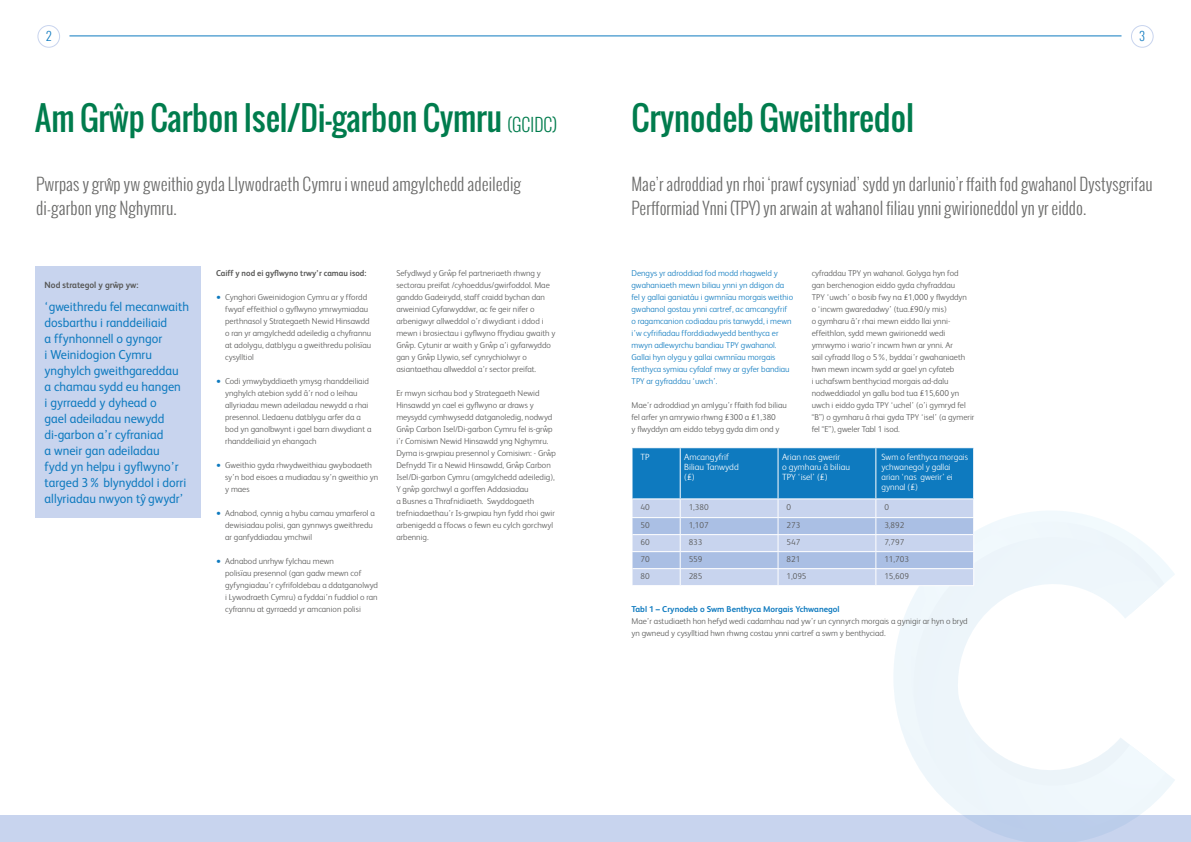
<style>
.page{position:relative;width:1191px;height:842px;background:#fff}
.page>*{position:absolute;margin:0;border:0;box-sizing:border-box;transform-origin:0 0}
.t1{font:33px "Oswald";color:#007c4d;scale:.96 1}
.t2{font:33px "Oswald";color:#007c4d}
.t3{font:300 17px/24px "Oswald";color:#6b6b6a}
.t4{font:13px/16px "FS Albert";color:#0e7abf;scale:.95 1}
.t5{font:300 12px "Oswald";color:#0e7abf}
.t6{font:300 9px/10px "FS Albert";color:#fff}
.t7{font:700 9px "FS Albert";color:#575756;scale:.96 1}
.t8{font:300 8.5px/12px "FS Albert";color:#575756}
.t9{font:300 8.5px/12px "FS Albert";color:#0e7abf}
.t10{font:700 8.5px "FS Albert";color:#0e7abf}
.t11{font:700 8.5px "FS Albert";color:#575756;scale:.96 1}
.s1{font-weight:300;font-size:18px}
.s2{font-family:"Franklin Gothic IT Cby BT";font-weight:400}
.s3{font-weight:700;font-size:10px;color:#0e7abf}
</style>
<div class="page">
<div style="left:37px;top:25px;width:23px;height:23px;border:1px solid #c8d4ee;border-radius:50%"></div>
<hr style="left:69px;top:35px;width:1052px;height:1px;background:#0e7abf">
<div style="left:1131px;top:25px;width:22px;height:23px;border:1px solid #c8d4ee;border-radius:50%"></div>
<div style="left:0;top:815px;width:1191px;height:27px;background:#c8d4ee"></div>
<svg style="left:998px;top:511px;width:177px;height:281px"></svg>
<svg style="left:974px;top:521px;width:190px;height:16px"></svg>
<svg style="left:894px;top:537px;width:271px;height:305px"></svg>
<div style="left:35px;top:266px;width:165px;height:252px;background:#c8d4ee"></div>
<svg style="left:632px;top:448px;width:342px;height:137px;background:#7eafdb"></svg>
<hr style="left:876px;top:585px;width:98px;height:1px;background:#fff">
<hr style="left:632px;top:534px;width:48px;height:1px;background:#fff">
<hr style="left:680px;top:534px;width:98px;height:1px;background:#fff">
<hr style="left:778px;top:534px;width:98px;height:1px;background:#fff">
<hr style="left:876px;top:534px;width:97px;height:1px;background:#fff">
<hr style="left:632px;top:568px;width:48px;height:1px;background:#fff">
<hr style="left:680px;top:568px;width:98px;height:1px;background:#fff">
<hr style="left:778px;top:568px;width:98px;height:1px;background:#fff">
<hr style="left:876px;top:568px;width:97px;height:1px;background:#fff">
<h3 class="t5" style="left:46px;top:28px;width:7px">2</h3>
<h3 class="t5" style="left:1139px;top:28px;width:7px">3</h3>
<h1 class="t1" style="left:35px;top:93px;width:545px">Am Grŵp Carbon Isel/Di-garbon Cymru <span class="s1">(GCIDC)</span></h1>
<h1 class="t2" style="left:631px;top:93px;width:284px">Crynodeb Gweithredol</h1>
<h2 class="t3" style="left:36px;top:172px;width:487px">Pwrpas y grw<span class="s2">ˆ</span>p yw gweithio gyda Llywodraeth Cymru i wneud amgylchedd adeiledig di-garbon yng Nghymru.</h2>
<h2 class="t3" style="left:631px;top:172px;width:522px">Mae’r adroddiad yn rhoi ‘prawf cysyniad’ sydd yn darlunio’r ffaith fod gwahanol Dystysgrifau<br>Perfformiad Ynni (TPY) yn arwain at wahanol filiau ynni gwirioneddol yn yr eiddo.</h2>
<p class="t7" style="left:45px;top:280px;width:99px">Nod strategol y grwˆ p yw:</p>
<p class="t4" style="left:45px;top:299px;width:154px">‘gweithredu fel mecanwaith dosbarthu i randdeiliaid<br>a ffynhonnell o gyngor<br>i Weinidogion Cymru ynghylch gweithgareddau<br>a chamau sydd eu hangen<br>i gyrraedd y dyhead o<br>gael adeiladau newydd di-garbon a’r cyfraniad<br>a wneir gan adeiladau<br>fydd yn helpu i gyflwyno’r targed 3% blynyddol i dorri allyriadau nwyon tyˆ gwydr’</p>
<p class="t11" style="left:216px;top:268px;width:158px">Caiff y nod ei gyflwyno trwy’r camau isod:</p>
<p class="t8" style="left:225px;top:291px;width:148px;text-indent:-9px"><span class="s3">•</span> Cynghori Gweinidogion Cymru ar y ffordd fwyaf effeithiol o gyflwyno ymrwymiadau perthnasol y Strategaeth Newid Hinsawdd o ran yr amgylchedd adeiledig a chyfrannu at adolygu, datblygu a gweithredu polisïau cysylltiol</p>
<p class="t8" style="left:225px;top:375px;width:148px;text-indent:-9px"><span class="s3">•</span> Codi ymwybyddiaeth ymysg rhanddeiliaid ynghylch atebion sydd â’r nod o leihau allyriadau mewn adeiladau newydd a rhai presennol. Lledaenu datblygu arfer da a bod yn ganolbwynt i gael barn diwydiant a rhanddeiliaid yn ehangach</p>
<p class="t8" style="left:225px;top:459px;width:155px;text-indent:-9px"><span class="s3">•</span> Gweithio gyda rhwydweithiau gwybodaeth sy’n bod eisoes a mudiadau sy’n gweithio yn y maes</p>
<p class="t8" style="left:225px;top:507px;width:151px;text-indent:-9px"><span class="s3">•</span> Adnabod, cynnig a hybu camau ymarferol a dewisiadau polisi, gan gynnwys gweithredu ar ganfyddiadau ymchwil</p>
<p class="t8" style="left:225px;top:555px;width:154px;text-indent:-9px"><span class="s3">•</span> Adnabod unrhyw fylchau mewn<br>polisïau presennol (gan gadw mewn cof gyfyngiadau’r cyfrifoldebau a ddatganolwyd i Lywodraeth Cymru) a fyddai’n fuddiol o ran cyfrannu at gyrraedd yr amcanion polisi</p>
<p class="t8" style="left:396px;top:267px;width:161px">Sefydlwyd y Grw<span class="s2">ˆ</span>p fel partneriaeth rhwng y sectorau preifat /cyhoeddus/gwirfoddol. Mae ganddo Gadeirydd, staff craidd bychan dan arweiniad Cyfarwyddwr, ac fe geir nifer o arbenigwyr allweddol o’r diwydiant i ddod i mewn i brosiectau i gyflwyno ffrydiau gwaith y Grw<span class="s2">ˆ</span>p. Cytunir ar waith y Grw<span class="s2">ˆ</span>p a’i gyfarwyddo gan y Grw<span class="s2">ˆ</span>p Llywio, sef cynrychiolwyr o asiantaethau allweddol a’r sector preifat.</p>
<p class="t8" style="left:396px;top:387px;width:161px">Er mwyn sicrhau bod y Strategaeth Newid Hinsawdd yn cael ei gyflwyno ar draws y meysydd cymhwysedd datganoledig, nodwyd Grw<span class="s2">ˆ</span>p Carbon Isel/Di-garbon Cymru fel is-grw<span class="s2">ˆ</span>p i’r Comisiwn Newid Hinsawdd yng Nghymru.<br>Dyma is-grwpiau presennol y Comisiwn: - Grw<span class="s2">ˆ</span>p Defnydd Tir a Newid Hinsawdd, Grw<span class="s2">ˆ</span>p Carbon Isel/Di-garbon Cymru (amgylchedd adeiledig), Y grw<span class="s2">ˆ</span>p gorchwyl a gorffen Addasiadau<br>a Busnes a Thrafnidiaeth. Swyddogaeth trefniadaethau’r Is-grwpiau hyn fydd rhoi gwir arbenigedd a ffocws o fewn eu cylch gorchwyl arbennig.</p>
<p class="t9" style="left:631px;top:267px;width:163px">Dengys yr adroddiad fod modd rhagweld y gwahaniaeth mewn biliau ynni yn ddigon da fel y gallai ganiatáu i gwmnïau morgais weithio gwahanol gostau ynni cartref, ac amcangyfrif o ragamcanion codiadau pris tanwydd, i mewn i’w cyfrifiadau fforddiadwyedd benthyca er mwyn adlewyrchu bandiau TPY gwahanol.<br>Gallai hyn olygu y gallai cwmnïau morgais fenthyca symiau cyfalaf mwy ar gyfer bandiau TPY ar gyfraddau ‘uwch’.</p>
<p class="t8" style="left:631px;top:399px;width:157px">Mae’r adroddiad yn amlygu’r ffaith fod biliau fel arfer yn amrywio rhwng £300 a £1,380<br>y flwyddyn am eiddo tebyg gyda dim ond y</p>
<p class="t8" style="left:811px;top:267px;width:164px">cyfraddau TPY yn wahanol. Golyga hyn fod<br>gan berchenogion eiddo gyda chyfraddau<br>TPY ‘uwch’ o bosib fwy na £1,000 y flwyddyn<br>o ‘incwm gwaredadwy’ (tua.£90/y mis)<br>o gymharu â’r rhai mewn eiddo llai ynni&shy;effeithlon, sydd mewn gwirionedd wedi ymrwymo i wario’r incwm hwn ar ynni. Ar<br>sail cyfradd llog o 5%, byddai’r gwahaniaeth hwn mewn incwm sydd ar gael yn cyfateb<br>i uchafswm benthyciad morgais ad-dalu nodweddiadol yn gallu bod tua £15,600 yn uwch i eiddo gyda TPY ‘uchel’ (o’i gymryd fel “B”) o gymharu â rhai gyda TPY ‘isel’ (a gymerir fel “E”), gweler Tabl 1 isod.</p>
<p class="t6" style="left:640px;top:452px;width:11px">TP</p>
<p class="t6" style="left:684px;top:452px;width:56px">Amcangyfrif<br>Biliau Tanwydd (£)</p>
<p class="t6" style="left:782px;top:452px;width:69px">Arian nas gwerir<br>o gymharu â biliau<br>TPY ‘isel’ (£)</p>
<p class="t6" style="left:881px;top:452px;width:88px">Swm o fenthyca morgais ychwanegol y gallai arian ‘nas gwerir’ ei gynnal (£)</p>
<p class="t8" style="left:640px;top:501px;width:11px">40</p>
<p class="t8" style="left:688px;top:501px;width:21px">1,380</p>
<p class="t8" style="left:786px;top:501px;width:6px">0</p>
<p class="t8" style="left:884px;top:501px;width:6px">0</p>
<p class="t8" style="left:640px;top:519px;width:11px">50</p>
<p class="t8" style="left:688px;top:519px;width:21px">1,107</p>
<p class="t8" style="left:786px;top:519px;width:15px">273</p>
<p class="t8" style="left:884px;top:519px;width:21px">3,892</p>
<p class="t8" style="left:640px;top:536px;width:11px">60</p>
<p class="t8" style="left:688px;top:536px;width:15px">833</p>
<p class="t8" style="left:786px;top:536px;width:15px">547</p>
<p class="t8" style="left:884px;top:536px;width:21px">7,797</p>
<p class="t8" style="left:640px;top:553px;width:11px">70</p>
<p class="t8" style="left:688px;top:553px;width:15px">559</p>
<p class="t8" style="left:786px;top:553px;width:15px">821</p>
<p class="t8" style="left:884px;top:553px;width:26px">11,703</p>
<p class="t8" style="left:640px;top:570px;width:11px">80</p>
<p class="t8" style="left:688px;top:570px;width:15px">285</p>
<p class="t8" style="left:786px;top:570px;width:21px">1,095</p>
<p class="t8" style="left:884px;top:570px;width:26px">15,609</p>
<p class="t10" style="left:631px;top:604px;width:210px">Tabl 1 – Crynodeb o Swm Benthyca Morgais Ychwanegol</p>
<p class="t8" style="left:631px;top:615px;width:337px">Mae’r astudiaeth hon hefyd wedi cadarnhau nad yw’r un cynnyrch morgais a gynigir ar hyn o bryd yn gwneud y cysylltiad hwn rhwng costau ynni cartref a swm y benthyciad.</p>
</div>
